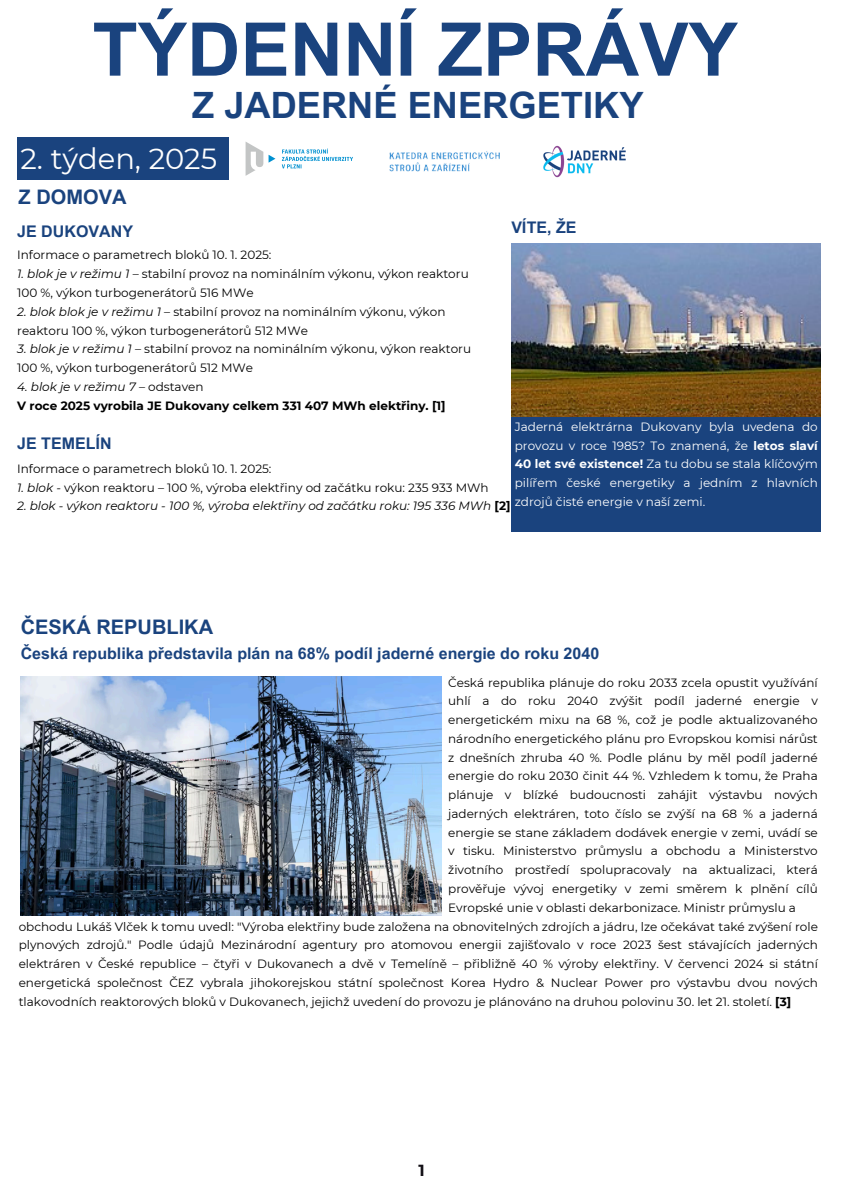
<style>
.page{position:relative;width:842px;height:1191px;background:#fff}
.page>*{position:absolute;margin:0;border:0;box-sizing:border-box;transform-origin:0 0}
.t1{font:700 74px "Arial MT Pro";color:#1a437e}
.t2{font:700 36.3px "Arial MT Pro";color:#1a437e}
.t3{font:29px "Montserrat";color:#fff}
.t4{font:700 20px "Arial MT Pro";color:#1a437e}
.t5{font:700 16px "Arial MT Pro";color:#1a437e}
.t6{font:700 16px "Montserrat";color:#121016}
.t7{font:12px/18.8px "Montserrat";color:#000}
.t8{font:12px/18.8px "Montserrat";color:#fff;text-align:justify}
.t9{font:italic 12px "Montserrat";color:#000}
.t10{font:700 12px "Montserrat";color:#000}
.s1{font-style:italic}
.s2{font-style:normal}
.s3{font-weight:700}
.s4{font-weight:700;font-style:normal}
</style>
<div class="page">
<div style="left:512px;top:244px;width:309px;height:287px;background:#1a437e"></div>
<img style="left:512px;top:244px;width:309px;height:172px">
<img style="left:21px;top:676px;width:420px;height:239px">
<div style="left:17px;top:137px;width:211px;height:43px;background:#1a437e"></div>
<img style="left:543px;top:145px;width:83px;height:33px">
<svg style="left:269px;top:155px;width:6px;height:8px"></svg>
<svg style="left:246px;top:142px;width:17px;height:34px"></svg>
<svg style="left:282px;top:149px;width:71px;height:19px"></svg>
<img style="left:389px;top:151px;width:111px;height:21px">
<h3 class="t1" style="left:93px;top:22px;width:647px">TÝDENNÍ ZPRÁVY</h3>
<p class="t2" style="left:192px;top:91px;width:453px">Z JADERNÉ ENERGETIKY</p>
<p class="t3" style="left:21px;top:141px;width:198px">2. týden, 2025</p>
<p class="t4" style="left:19px;top:189px;width:109px">Z DOMOVA</p>
<p class="t5" style="left:17px;top:225px;width:117px">JE DUKOVANY</p>
<h5 class="t7" style="left:17px;top:246px;width:256px">Informace o parametrech bloků 10. 1. 2025:</h5>
<h5 class="t7" style="left:17px;top:264px;width:453px"><span class="s1">1. blok je v režimu 1</span> – stabilní provoz na nominálním výkonu, výkon reaktoru<br>100 %, výkon turbogenerátorů 516 MWe</h5>
<p class="t7" style="left:17px;top:302px;width:430px"><span class="s1">2. blok blok je v režimu 1</span> – stabilní provoz na nominálním výkonu, výkon reaktoru 100 %, výkon turbogenerátorů 512 MWe</p>
<p class="t7" style="left:17px;top:339px;width:455px"><span class="s1">3. blok je v režimu 1</span> – stabilní provoz na nominálním výkonu, výkon reaktoru<br>100 %, výkon turbogenerátorů 512 MWe</p>
<p class="t9" style="left:17px;top:379px;width:188px">4. blok je v režimu 7 <span class="s2">– odstaven</span></p>
<p class="t10" style="left:17px;top:398px;width:430px">V roce 2025 vyrobila JE Dukovany celkem 331 407 MWh elektřiny. [1]</p>
<p class="t5" style="left:512px;top:222px;width:66px">VÍTE, ŽE</p>
<p class="t8" style="left:515px;top:417px;width:304px">Jaderná elektrárna Dukovany byla uvedena do provozu v roce 1985? To znamená, že <span class="s3">letos slaví 40 let své existence!</span> Za tu dobu se stala klíčovým pilířem české energetiky a jedním z hlavních zdrojů čisté energie v naší zemi.</p>
<p class="t5" style="left:17px;top:437px;width:96px">JE TEMELÍN</p>
<p class="t7" style="left:17px;top:459px;width:256px">Informace o parametrech bloků 10. 1. 2025:</p>
<h5 class="t7" style="left:17px;top:478px;width:473px"><span class="s1">1. blok -</span> výkon reaktoru – 100 %, výroba elektřiny od začátku roku: 235 933 MWh</h5>
<p class="t9" style="left:17px;top:498px;width:495px">2. blok - výkon reaktoru - 100 %, výroba elektřiny od začátku roku: 195 336 MWh <span class="s4">[2]</span></p>
<p class="t4" style="left:21px;top:619px;width:194px">ČESKÁ REPUBLIKA</p>
<h6 class="t5" style="left:21px;top:647px;width:580px">Česká republika představila plán na 68% podíl jaderné energie do roku 2040</h6>
<h4 class="t7" style="left:448px;top:672px;width:371px;text-align:justify">Česká republika plánuje do roku 2033 zcela opustit využívání uhlí a do roku 2040 zvýšit podíl jaderné energie v energetickém mixu na 68 %, což je podle aktualizovaného národního energetického plánu pro Evropskou komisi nárůst z dnešních zhruba 40 %. Podle plánu by měl podíl jaderné energie do roku 2030 činit 44 %. Vzhledem k tomu, že Praha plánuje v blízké budoucnosti zahájit výstavbu nových jaderných elektráren, toto číslo se zvýší na 68 % a jaderná energie se stane základem dodávek energie v zemi, uvádí se v tisku. Ministerstvo průmyslu a obchodu a Ministerstvo životního prostředí spolupracovaly na aktualizaci, která prověřuje vývoj energetiky v zemi směrem k plnění cílů Evropské unie v oblasti dekarbonizace. Ministr průmyslu a</h4>
<p class="t7" style="left:19px;top:916px;width:801px;text-align:justify">obchodu Lukáš Vlček k tomu uvedl: "Výroba elektřiny bude založena na obnovitelných zdrojích a jádru, lze očekávat také zvýšení role plynových zdrojů." Podle údajů Mezinárodní agentury pro atomovou energii zajišťovalo v roce 2023 šest stávajících jaderných elektráren v České republice – čtyři v Dukovanech a dvě v Temelíně – přibližně 40 % výroby elektřiny. V červenci 2024 si státní energetická společnost ČEZ vybrala jihokorejskou státní společnost Korea Hydro &amp; Nuclear Power pro výstavbu dvou nových tlakovodních reaktorových bloků v Dukovanech, jejichž uvedení do provozu je plánováno na druhou polovinu 30. let 21. století. <span class="s3">[3]</span></p>
<h4 class="t6" style="left:418px;top:1160px;width:8px">1</h4>
</div>
